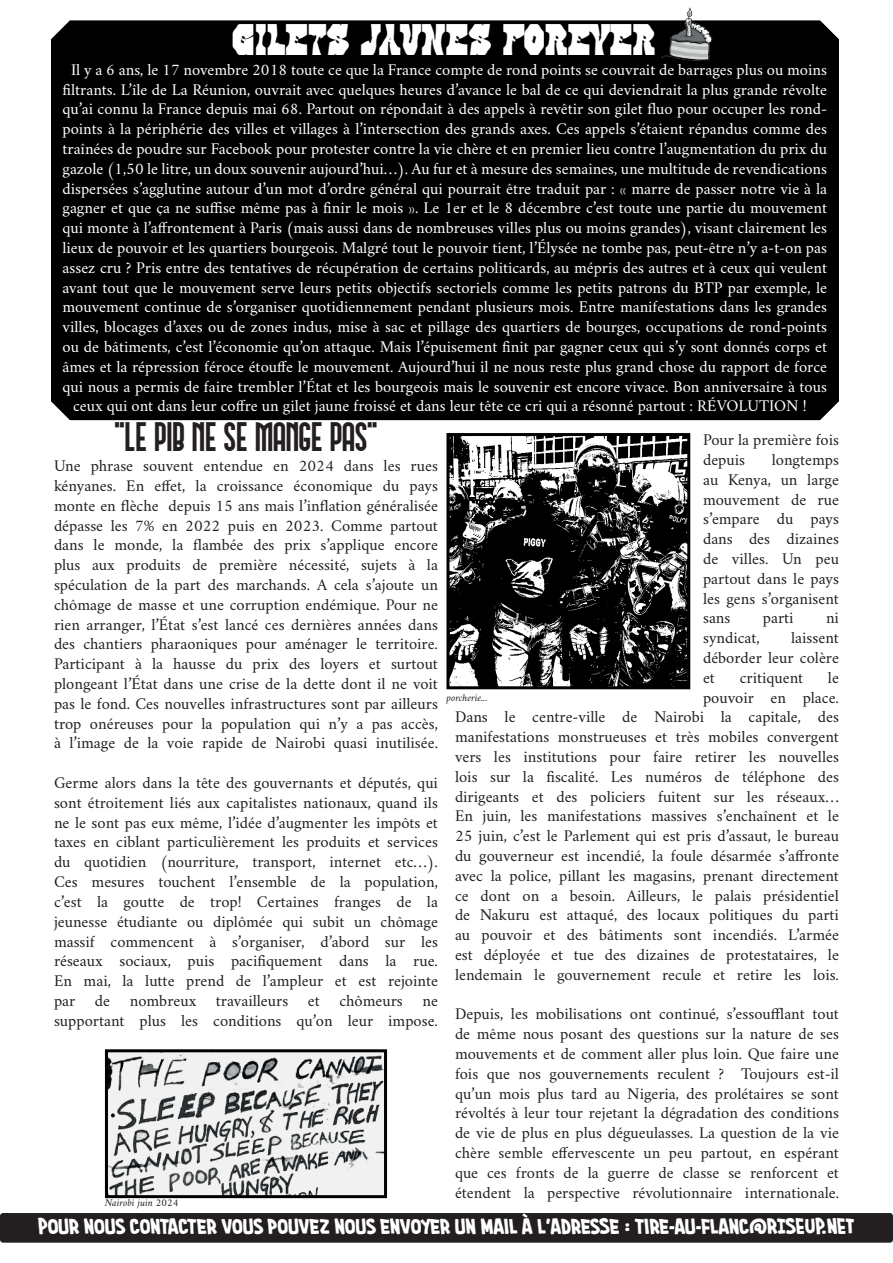
<style>
.page{position:relative;width:893px;height:1263px;background:#fff}
.page>*{position:absolute;margin:0;border:0;box-sizing:border-box;transform-origin:0 0}
.t1{font:45px "LSDGLITCH";color:#fff}
.t2{font:42px "Schwarzenberg";color:#231f20}
.t3{font:700 18px "Imaginary Friend BBW00";color:#fff}
.t4{font:16.5px/19.8px "Amiri";color:#231f20;text-align:justify}
.t5{font:16.5px "Amiri";color:#fff}
.t6{font:italic 10.5px "Amiri";color:#231f20}
</style>
<div class="page">
<div style="left:0;top:1213px;width:893px;height:30px;background:#231f20;border-radius:3px"></div>
<div style="left:51px;top:20px;width:788px;height:401px;background:#000001"></div>
<img style="left:109px;top:1053px;width:274px;height:141px">
<div style="left:105px;top:1049px;width:282px;height:149px;border:3px solid #000001"></div>
<img style="left:450px;top:437px;width:236px;height:248px">
<div style="left:446px;top:433px;width:244px;height:256px;border:3px solid #000001"></div>
<img style="left:657px;top:8px;width:62px;height:59px">
<h1 class="t1" style="left:232px;top:18px;width:425px">GILETS JAUNES FOREVER</h1>
<p class="t5" style="left:71px;top:59px;width:757px">Il y a 6 ans, le 17 novembre 2018 toute ce que la France compte de rond points se couvrait de barrages plus ou moins</p>
<p class="t5" style="left:63px;top:79px;width:766px">filtrants. L’île de La Réunion, ouvrait avec quelques heures d’avance le bal de ce qui deviendrait la plus grande révolte</p>
<p class="t5" style="left:63px;top:99px;width:766px">qu’ai connu la France depuis mai 68. Partout on répondait à des appels à revêtir son gilet fluo pour occuper les rond-</p>
<p class="t5" style="left:63px;top:119px;width:766px">points à la périphérie des villes et villages à l’intersection des grands axes. Ces appels s’étaient répandus comme des</p>
<p class="t5" style="left:63px;top:139px;width:766px">traînées de poudre sur Facebook pour protester contre la vie chère et en premier lieu contre l’augmentation du prix du</p>
<p class="t5" style="left:63px;top:158px;width:766px">gazole (1,50 le litre, un doux souvenir aujourd’hui…). Au fur et à mesure des semaines, une multitude de revendications</p>
<p class="t5" style="left:63px;top:178px;width:766px">dispersées s’agglutine autour d’un mot d’ordre général qui pourrait être traduit par : « marre de passer notre vie à la</p>
<p class="t5" style="left:63px;top:198px;width:766px">gagner et que ça ne suffise même pas à finir le mois ». Le 1er et le 8 décembre c’est toute une partie du mouvement</p>
<p class="t5" style="left:63px;top:218px;width:766px">qui monte à l’affrontement à Paris (mais aussi dans de nombreuses villes plus ou moins grandes), visant clairement les</p>
<p class="t5" style="left:63px;top:238px;width:766px">lieux de pouvoir et les quartiers bourgeois. Malgré tout le pouvoir tient, l’Élysée ne tombe pas, peut-être n’y a-t-on pas</p>
<p class="t5" style="left:63px;top:257px;width:766px">assez cru ? Pris entre des tentatives de récupération de certains politicards, au mépris des autres et à ceux qui veulent</p>
<p class="t5" style="left:63px;top:277px;width:766px">avant tout que le mouvement serve leurs petits objectifs sectoriels comme les petits patrons du BTP par exemple, le</p>
<p class="t5" style="left:63px;top:297px;width:766px">mouvement continue de s’organiser quotidiennement pendant plusieurs mois. Entre manifestations dans les grandes</p>
<p class="t5" style="left:63px;top:317px;width:766px">villes, blocages d’axes ou de zones indus, mise à sac et pillage des quartiers de bourges, occupations de rond-points</p>
<p class="t5" style="left:63px;top:337px;width:766px">ou de bâtiments, c’est l’économie qu’on attaque. Mais l’épuisement finit par gagner ceux qui s’y sont donnés corps et</p>
<p class="t5" style="left:63px;top:356px;width:766px">âmes et la répression féroce étouffe le mouvement. Aujourd’hui il ne nous reste plus grand chose du rapport de force</p>
<p class="t5" style="left:63px;top:376px;width:766px">qui nous a permis de faire trembler l’État et les bourgeois mais le souvenir est encore vivace. Bon anniversaire à tous</p>
<p class="t5" style="left:73px;top:396px;width:735px">ceux qui ont dans leur coffre un gilet jaune froissé et dans leur tête ce cri qui a résonné partout : RÉVOLUTION !</p>
<h2 class="t2" style="left:114px;top:416px;width:265px">"LE PIB NE SE MANGE PAS"</h2>
<p class="t4" style="left:54px;top:456px;width:385px">Une phrase souvent entendue en 2024 dans les rues kényanes. En effet, la croissance économique du pays monte en flèche depuis 15 ans mais l’inflation généralisée dépasse les 7% en 2022 puis en 2023. Comme partout dans le monde, la flambée des prix s’applique encore plus aux produits de première nécessité, sujets à la spéculation de la part des marchands. A cela s’ajoute un chômage de masse et une corruption endémique. Pour ne rien arranger, l’État s’est lancé ces dernières années dans des chantiers pharaoniques pour aménager le territoire.<br>Participant à la hausse du prix des loyers et surtout plongeant l’État dans une crise de la dette dont il ne voit pas le fond. Ces nouvelles infrastructures sont par ailleurs trop onéreuses pour la population qui n’y a pas accès, à l’image de la voie rapide de Nairobi quasi inutilisée.</p>
<p class="t4" style="left:54px;top:772px;width:385px">Germe alors dans la tête des gouvernants et députés, qui sont étroitement liés aux capitalistes nationaux, quand ils ne le sont pas eux même, l’idée d’augmenter les impôts et taxes en ciblant particulièrement les produits et services du quotidien (nourriture, transport, internet etc…).<br>Ces mesures touchent l’ensemble de la population, c’est la goutte de trop! Certaines franges de la jeunesse étudiante ou diplômée qui subit un chômage massif commencent à s’organiser, d’abord sur les réseaux sociaux, puis pacifiquement dans la rue.<br>En mai, la lutte prend de l’ampleur et est rejointe par de nombreux travailleurs et chômeurs ne supportant plus les conditions qu’on leur impose.</p>
<p class="t6" style="left:105px;top:1196px;width:75px">Nairobi juin 2024</p>
<p class="t4" style="left:703px;top:430px;width:137px">Pour la première fois depuis</p>
<p class="t4" style="left:703px;top:449px;width:137px;text-indent:69px">longtemps au Kenya, un large mouvement de rue s’empare du pays dans des dizaines de villes. Un peu partout dans le pays les gens s’organisent sans</p>
<p class="t4" style="left:763px;top:608px;width:32px">parti</p>
<p class="t4" style="left:826px;top:608px;width:14px">ni</p>
<p class="t4" style="left:703px;top:628px;width:137px;text-indent:88px">laissent déborder leur colère et</p>
<p class="t4" style="left:703px;top:628px;width:58px">syndicat,</p>
<p class="t4" style="left:455px;top:667px;width:385px;text-align:right">le<br>pouvoir en place.<br>Dans le centre-ville de Nairobi la capitale, des manifestations monstrueuses et très mobiles convergent vers les institutions pour faire retirer les nouvelles lois sur la fiscalité. Les numéros de téléphone des dirigeants et des policiers fuitent sur les réseaux… En juin, les manifestations massives s’enchaînent et le 25 juin, c’est le Parlement qui est pris d’assaut, le bureau du gouverneur est incendié, la foule désarmée s’affronte avec la police, pillant les magasins, prenant directement ce dont on a besoin. Ailleurs, le palais présidentiel de Nakuru est attaqué, des locaux politiques du parti au pouvoir et des bâtiments sont incendiés. L’armée est déployée et tue des dizaines de protestataires, le lendemain le gouvernement recule et retire les lois.</p>
<p class="t4" style="left:455px;top:1004px;width:385px">Depuis, les mobilisations ont continué, s’essoufflant tout de même nous posant des questions sur la nature de ses mouvements et de comment aller plus loin. Que faire une fois que nos gouvernements reculent ? Toujours est-il qu’un mois plus tard au Nigeria, des prolétaires se sont révoltés à leur tour rejetant la dégradation des conditions de vie de plus en plus dégueulasses. La question de la vie chère semble effervescente un peu partout, en espérant que ces fronts de la guerre de classe se renforcent et étendent la perspective révolutionnaire internationale.</p>
<p class="t4" style="left:740px;top:667px;width:65px">critiquent</p>
<p class="t6" style="left:446px;top:691px;width:43px">porcherie...</p>
<p class="t3" style="left:38px;top:1213px;width:818px">POUR NOUS CONTACTER VOUS POUVEZ NOUS ENVOYER UN MAIL À L’ADRESSE : TIRE-AU-FLANC@RISEUP.NET</p>
</div>
